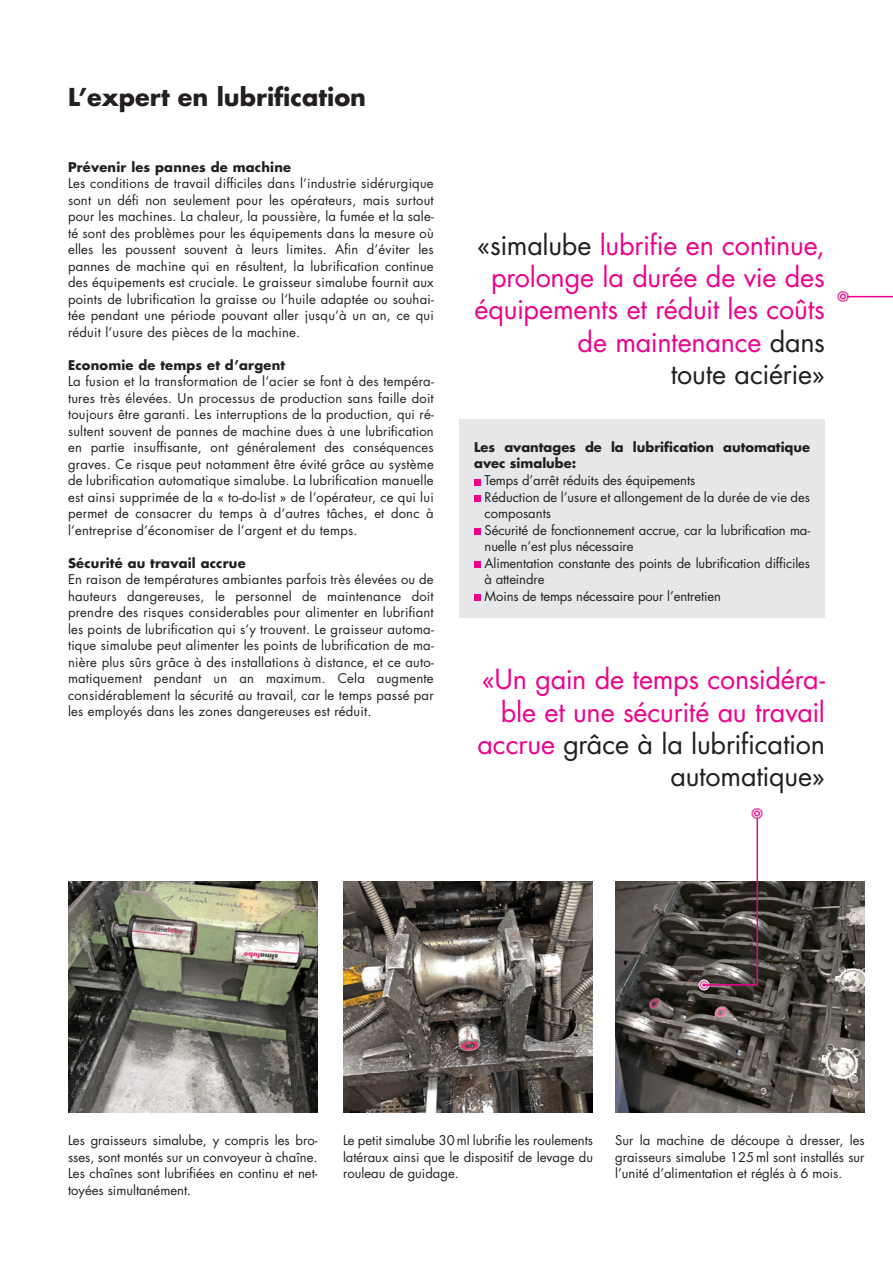
<style>
.page{position:relative;width:893px;height:1263px;background:#fff}
.page>*{position:absolute;margin:0;border:0;box-sizing:border-box;transform-origin:0 0}
._02_Titel_Inhalt_Aus{font:27px/32.4px "Futura Std";letter-spacing:-.01em;color:#ed028c;text-align:right}
._02_Headline_Bold{font:700 24px "Futura Std";color:#231f20}
._02_Lauftext{font:13.05px/16.5px "Futura Std";color:#231f20;text-align:justify}
._02_Lauftext-2{font:700 13.05px "Futura Std";letter-spacing:.015em;color:#231f20}
._04_Bildlegenden{font:700 13.05px/15.6px "Futura Std";color:#231f20}
.s1{color:#231f20}
</style>
<div class="page">
<img style="left:343px;top:881px;width:249px;height:231px">
<img style="left:68px;top:881px;width:249px;height:231px">
<img style="left:615px;top:881px;width:250px;height:231px">
<img style="left:837px;top:290px;width:15px;height:13px">
<img style="left:695px;top:975px;width:18px;height:19px">
<hr style="left:756px;top:815px;width:2px;height:169px;background:#ed028c">
<img style="left:751px;top:807px;width:12px;height:16px">
<hr style="left:847px;top:296px;width:46px;height:1px;background:#ed028c">
<hr style="left:705px;top:984px;width:53px;height:2px;background:#ed028c">
<div style="left:459px;top:419px;width:366px;height:198px;background:#e6e7e9"></div>
<svg style="left:474px;top:479px;width:6px;height:6px"></svg>
<div style="left:474px;top:495px;width:6px;height:7px;background:#ed028c"></div>
<div style="left:474px;top:528px;width:6px;height:7px;background:#ed028c"></div>
<div style="left:474px;top:561px;width:6px;height:7px;background:#ed028c"></div>
<div style="left:474px;top:594px;width:6px;height:7px;background:#ed028c"></div>
<p class="_02_Headline_Bold" style="left:68px;top:81px;width:300px">L’expert en lubrification</p>
<p class="_02_Lauftext-2" style="left:68px;top:158px;width:225px">Prévenir les pannes de machine</p>
<p class="_02_Lauftext" style="left:68px;top:175px;width:367px">Les conditions de travail difficiles dans l‘industrie sidérurgique sont un défi non seulement pour les opérateurs, mais surtout pour les machines. La chaleur, la poussière, la fumée et la sale&shy;té sont des problèmes pour les équipements dans la mesure où elles les poussent souvent à leurs limites. Afin d‘éviter les pannes de machine qui en résultent, la lubrification continue des équipements est cruciale. Le graisseur simalube fournit aux points de lubrification la graisse ou l‘huile adaptée ou souhai&shy;tée pendant une période pouvant aller jusqu‘à un an, ce qui réduit l‘usure des pièces de la machine.</p>
<p class="_02_Lauftext-2" style="left:68px;top:356px;width:219px">Economie de temps et d’argent</p>
<p class="_02_Lauftext" style="left:68px;top:373px;width:367px">La fusion et la transformation de l‘acier se font à des tempéra&shy;tures très élevées. Un processus de production sans faille doit toujours être garanti. Les interruptions de la production, qui ré&shy;sultent souvent de pannes de machine dues à une lubrification en partie insuffisante, ont généralement des conséquences graves. Ce risque peut notamment être évité grâce au système de lubrification automatique simalube. La lubrification manuelle est ainsi supprimée de la « to-do-list » de l‘opérateur, ce qui lui permet de consacrer du temps à d‘autres tâches, et donc à l‘entreprise d‘économiser de l‘argent et du temps.</p>
<p class="_02_Lauftext-2" style="left:68px;top:554px;width:179px">Sécurité au travail accrue</p>
<p class="_02_Lauftext" style="left:68px;top:571px;width:367px">En raison de températures ambiantes parfois très élevées ou de hauteurs dangereuses, le personnel de maintenance doit prendre des risques considerables pour alimenter en lubrifiant les points de lubrification qui s‘y trouvent. Le graisseur automa&shy;tique simalube peut alimenter les points de lubrification de ma&shy;nière plus sûrs grâce à des installations à distance, et ce auto&shy;matiquement pendant un an maximum. Cela augmente considérablement la sécurité au travail, car le temps passé par les employés dans les zones dangereuses est réduit.</p>
<p class="_02_Titel_Inhalt_Aus" style="left:475px;top:229px;width:352px"><span class="s1">«simalube</span> lubrifie en continue, prolonge la durée de vie des équipements et réduit les coûts de maintenance <span class="s1">dans<br>toute aciérie»</span></p>
<p class="_04_Bildlegenden" style="left:474px;top:439px;width:337px">Les avantages de la lubrification automatique avec simalube:</p>
<p class="_02_Lauftext" style="left:485px;top:472px;width:212px">Temps d’arrêt réduits des équipements</p>
<p class="_02_Lauftext" style="left:485px;top:489px;width:327px">Réduction de l’usure et allongement de la durée de vie des composants</p>
<p class="_02_Lauftext" style="left:485px;top:522px;width:327px">Sécurité de fonctionnement accrue, car la lubrification ma&shy;nuelle n’est plus nécessaire</p>
<p class="_02_Lauftext" style="left:485px;top:555px;width:327px">Alimentation constante des points de lubrification difficiles à atteindre</p>
<p class="_02_Lauftext" style="left:485px;top:588px;width:238px">Moins de temps nécessaire pour l’entretien</p>
<p class="_02_Titel_Inhalt_Aus" style="left:477px;top:663px;width:349px">«Un gain de temps considéra&shy;ble et une sécurité au travail accrue <span class="s1">grâce à la lubrification automatique»</span></p>
<p class="_02_Lauftext" style="left:68px;top:1132px;width:251px">Les graisseurs simalube, y compris les bro&shy;sses, sont montés sur un convoyeur à chaîne.<br>Les chaînes sont lubrifiées en continu et net&shy;toyées simultanément.</p>
<p class="_02_Lauftext" style="left:343px;top:1132px;width:252px">Le petit simalube 30ml lubrifie les roulements latéraux ainsi que le dispositif de levage du rouleau de guidage.</p>
<p class="_02_Lauftext" style="left:615px;top:1132px;width:251px">Sur la machine de découpe à dresser, les graisseurs simalube 125ml sont installés sur l’unité d’alimentation et réglés à 6 mois.</p>
</div>
